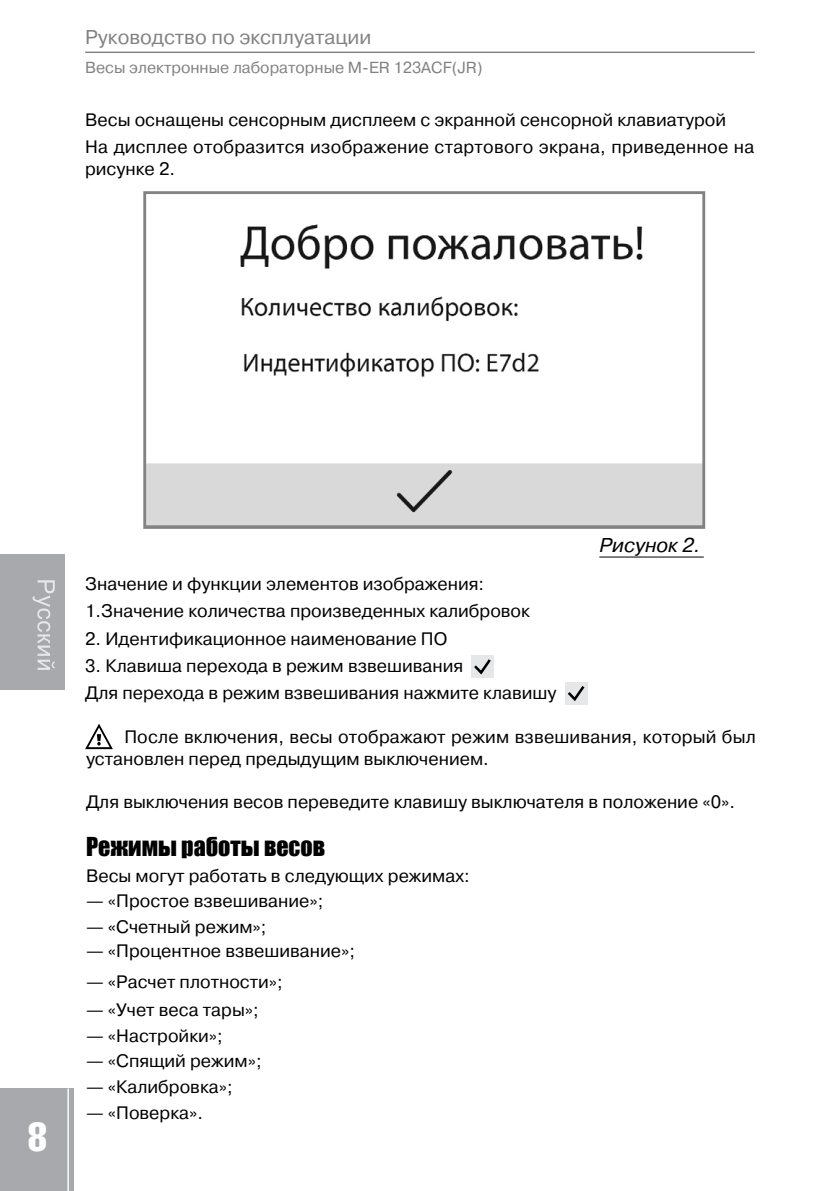
<style>
.page{position:relative;width:840px;height:1191px;background:#fff}
.page>*{position:absolute;margin:0;border:0;box-sizing:border-box;transform-origin:0 0}
.t1{font:40px "AG Letterica Compressed C";color:#fff}
.t2{font:24px "Impact";color:#000}
.t3{font:20px "Pragmatica C";color:#808284}
.t4{font:italic 20px "Pragmatica";color:#000}
.t5{font:18px/27.2px "Pragmatica";color:#000}
.t6{font:16px "Pragmatica C";color:#808284}
</style>
<div class="page">
<hr style="left:599px;top:556px;width:104px;height:1px;background:#000">
<img style="left:147px;top:193px;width:558px;height:334px">
<div style="left:143px;top:191px;width:561px;height:338px;border:3px solid #808284"></div>
<svg style="left:85px;top:724px;width:28px;height:25px"></svg>
<div style="left:471px;top:655px;width:22px;height:22px;background:#e6e7e8"></div>
<svg style="left:474px;top:659px;width:17px;height:16px"></svg>
<div style="left:564px;top:681px;width:23px;height:23px;background:#e6e7e8"></div>
<svg style="left:564px;top:683px;width:21px;height:20px"></svg>
<hr style="left:85px;top:52px;width:669px;height:1px;background:#808284">
<div style="left:0;top:1088px;width:74px;height:103px;background:#a7a9ac"></div>
<hr style="left:67px;top:1088px;width:2px;height:103px;background:#fff">
<div style="left:0;top:554px;width:65px;height:135px;background:#a7a9ac"></div>
<svg style="left:33px;top:580px;width:22px;height:90px"></svg>
<p class="t3" style="left:85px;top:26px;width:287px">Руководство по эксплуатации</p>
<p class="t6" style="left:85px;top:58px;width:399px">Весы электронные лабораторные M-ER 123ACF(JR)</p>
<p class="t5" style="left:85px;top:107px;width:670px">Весы оснащены сенсорным дисплеем с экранной сенсорной клавиатурой<br>На дисплее отобразится изображение стартового экрана, приведенное на</p>
<p class="t5" style="left:85px;top:155px;width:91px">рисунке 2.</p>
<h1 class="t1" style="left:28px;top:1115px;width:20px">8</h1>
<p class="t5" style="left:85px;top:570px;width:446px">Значение и функции элементов изображения:<br>1.Значение количества произведенных калибровок</p>
<p class="t5" style="left:85px;top:625px;width:363px">2. Идентификационное наименование ПО</p>
<p class="t5" style="left:85px;top:652px;width:472px">3. Клавиша перехода в режим взвешивания<br>Для перехода в режим взвешивания нажмите клавишу</p>
<p class="t4" style="left:599px;top:532px;width:103px">Рисунок 2.</p>
<p class="t5" style="left:86px;top:726px;width:671px;line-height:21.6px;text-indent:38px">После включения, весы отображают режим взвешивания, который был установлен перед предыдущим выключением.</p>
<p class="t5" style="left:86px;top:789px;width:650px">Для выключения весов переведите клавишу выключателя в положение «0».</p>
<h2 class="t2" style="left:86px;top:827px;width:240px">Режимы работы весов</h2>
<p class="t5" style="left:86px;top:862px;width:385px">Весы могут работать в следующих режимах:</p>
<p class="t5" style="left:86px;top:888px;width:239px">— «Простое взвешивание»;</p>
<p class="t5" style="left:86px;top:913px;width:182px">— «Счетный режим»;</p>
<p class="t5" style="left:86px;top:937px;width:270px">— «Процентное взвешивание»;</p>
<p class="t5" style="left:86px;top:968px;width:198px">— «Расчет плотности»;</p>
<p class="t5" style="left:86px;top:996px;width:174px">— «Учет веса тары»;</p>
<p class="t5" style="left:86px;top:1022px;width:138px">— «Настройки»;</p>
<p class="t5" style="left:86px;top:1047px;width:177px">— «Спящий режим»;</p>
<p class="t5" style="left:86px;top:1073px;width:148px">— «Калибровка»;</p>
<p class="t5" style="left:86px;top:1099px;width:118px">— «Поверка».</p>
</div>
